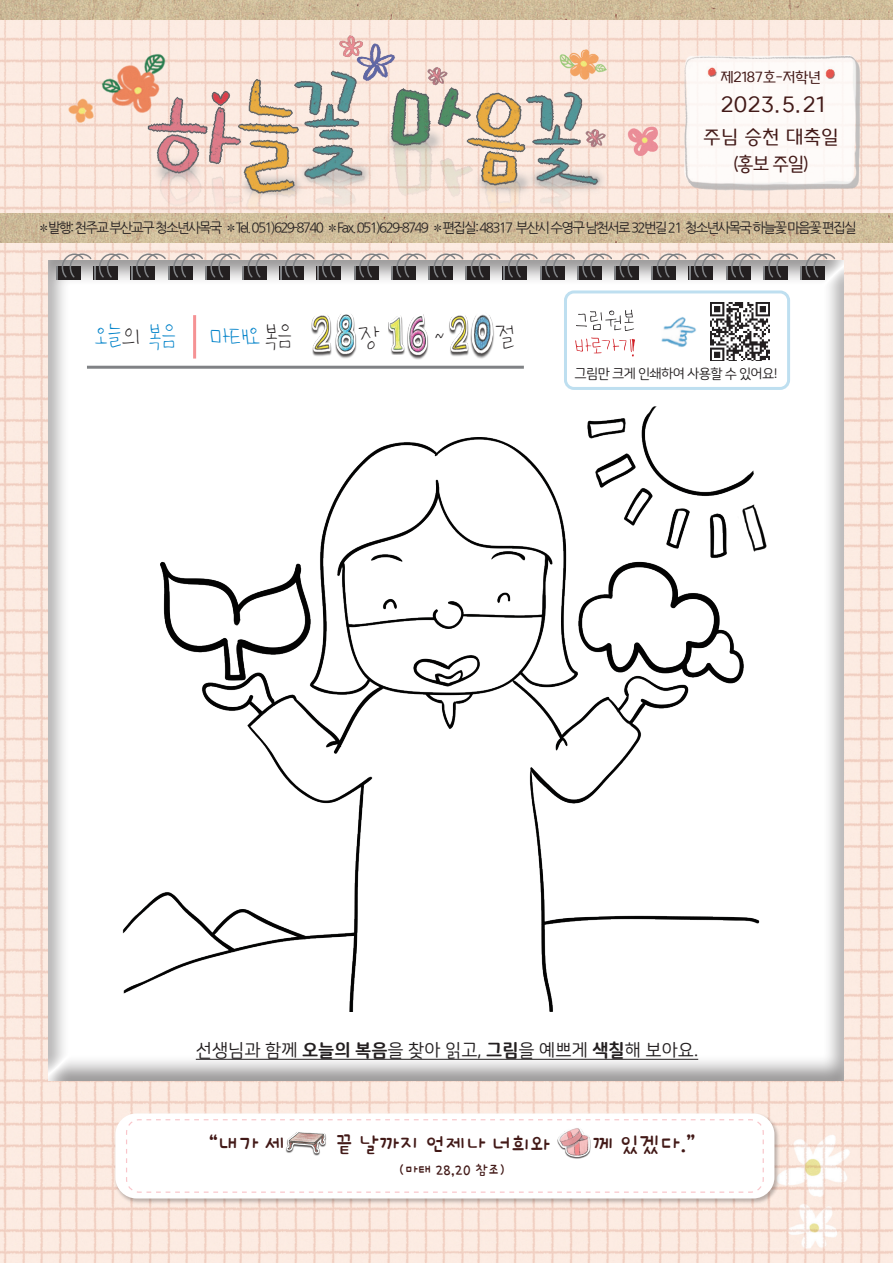
<style>
.page{position:relative;width:893px;height:1263px;background:#fff}
.page>*{position:absolute;margin:0;border:0;box-sizing:border-box;transform-origin:0 0}
.t1{font:31.5px "Nanum Co Ding Heui Mang";color:#0082c9}
.t2{font:31.5px "Nanum Co Ding Heui Mang";color:#231f20}
.t3{font:22.65px "Cafe 24 Dongdong";color:#421917}
.t4{font:22.5px "Binggrae Melona";color:#421917}
.t5{font:19.5px/27px "Binggrae Melona";color:#421917;text-align:center}
.t6{font:18px "Nanum Square Round R";color:#231f20}
.t7{font:15px "Binggrae Melona";letter-spacing:-.05em;color:#421917}
.t8{font:14.7px "Cafe 24 Dongdong";color:#421917}
.t9{font:13.5px "Nanum Gothic";letter-spacing:-.13em;color:#231f20}
.t10{font:13.5px "Nanum Square Round R";letter-spacing:-.05em;color:#231f20}
.s1{color:#231f20}
.s2{font-family:"Nanum Square Round EB"}
</style>
<div class="page">
<img style="left:0;top:0;width:893px;height:20px">
<img style="left:0;top:20px;width:893px;height:1243px">
<img style="left:0;top:213px;width:893px;height:29px">
<div style="left:46px;top:257px;width:799px;height:824px;background:#231f20;opacity:.5"></div>
<img style="left:44px;top:25px;width:645px;height:191px">
<img style="left:679px;top:50px;width:187px;height:145px">
<svg style="left:57px;top:253px;width:778px;height:27px;background:#938e8d"></svg>
<hr style="left:87px;top:366px;width:437px;height:3px;background:#808285">
<hr style="left:193px;top:315px;width:3px;height:44px;background:#f59294">
<div style="left:564px;top:290px;width:226px;height:100px;border:3px solid #bedff0;border-radius:9px"></div>
<img style="left:658px;top:304px;width:45px;height:50px">
<svg style="left:575px;top:337px;width:60px;height:19px"></svg>
<svg style="left:576px;top:310px;width:58px;height:21px"></svg>
<hr style="left:196px;top:1059px;width:502px;height:1px;background:#231f20">
<img style="left:389px;top:316px;width:15px;height:39px">
<img style="left:710px;top:303px;width:59px;height:58px">
<div style="left:114px;top:1112px;width:666px;height:92px;background:#231f20;opacity:.3"></div>
<div style="left:115px;top:1113px;width:659px;height:85px;background:#fff;border-radius:21px"></div>
<svg style="left:126px;top:1119px;width:638px;height:74px"></svg>
<img style="left:441px;top:304px;width:32px;height:59px">
<img style="left:104px;top:401px;width:681px;height:611px">
<img style="left:304px;top:304px;width:24px;height:59px">
<img style="left:328px;top:301px;width:32px;height:64px">
<img style="left:404px;top:306px;width:27px;height:59px">
<img style="left:464px;top:305px;width:33px;height:59px">
<img style="left:281px;top:1125px;width:56px;height:37px">
<img style="left:555px;top:1123px;width:41px;height:37px">
<p class="t7" style="left:720px;top:68px;width:102px">제2187호-저학년</p>
<h3 class="t4" style="left:720px;top:90px;width:106px">2023.5.21</h3>
<h3 class="t5" style="left:703px;top:122px;width:137px">주님 승천 대축일 (홍보 주일)</h3>
<p class="t9" style="left:37px;top:221px;width:821px">✽발행:천주교 부산교구 청소년사목국 ✽Tel.051)629-8740 ✽Fax.051)629-8749 ✽편집실:48317 부산시 수영구 남천서로 32번길 21 청소년사목국 하늘꽃 마음꽃 편집실</p>
<h1 class="t1" style="left:95px;top:320px;width:83px">오늘<span class="s1">의</span> 복음</h1>
<h1 class="t1" style="left:210px;top:320px;width:83px">마태오 <span class="s1">복음</span></h1>
<h1 class="t2" style="left:358px;top:320px;width:24px">장</h1>
<h1 class="t2" style="left:435px;top:320px;width:11px">~</h1>
<h1 class="t2" style="left:495px;top:320px;width:21px">절</h1>
<p class="t10" style="left:575px;top:366px;width:205px">그림만 크게 인쇄하여 사용할 수 있어요!</p>
<h3 class="t6" style="left:196px;top:1040px;width:504px">선생님과 함께 <span class="s2">오늘의 복음</span>을 찾아 읽고, <span class="s2">그림</span>을 예쁘게 <span class="s2">색칠</span>해 보아요.</h3>
<h2 class="t3" style="left:209px;top:1133px;width:98px">“내가 세○</h2>
<h2 class="t3" style="left:336px;top:1133px;width:216px">끝 날까지 언제나 너희와</h2>
<h2 class="t3" style="left:593px;top:1133px;width:104px">께 있겠다.”</h2>
<p class="t8" style="left:399px;top:1163px;width:108px">(마태 28,20 참조)</p>
</div>
